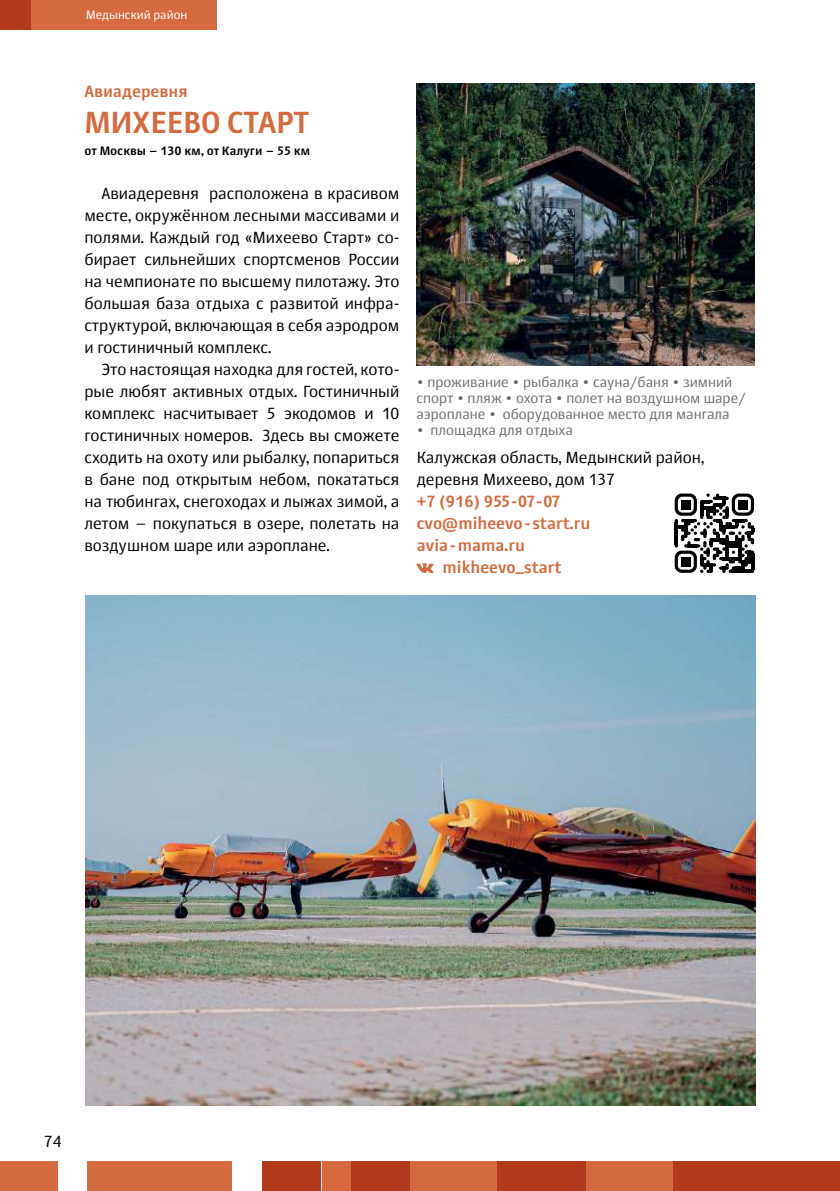
<style>
.page{position:relative;width:840px;height:1191px;background:#fff}
.page>*{position:absolute;margin:0;border:0;box-sizing:border-box;transform-origin:0 0}
.t1{font:700 30px "Story";letter-spacing:-.01em;color:#d46a3d}
.t2{font:16px/22px "Story";color:#000;text-align:justify}
.t3{font:700 16px "Story";color:#d46a3d}
.t4{font:700 16px "Story";letter-spacing:-.035em;color:#d46a3d}
.t5{font:14px/16px "Story";color:#6d6e70}
.t6{font:700 12px "Story";color:#000}
.t7{font:12px "Story";color:#fff}
</style>
<div class="page">
<div style="left:30px;top:0;width:187px;height:30px;background:#d46a3d"></div>
<div style="left:0;top:0;width:30px;height:30px;background:#b2391b"></div>
<img style="left:416px;top:84px;width:337px;height:282px">
<div style="left:380px;top:1161px;width:30px;height:30px;background:#b2391b"></div>
<div style="left:350px;top:1161px;width:30px;height:30px;background:#b2391b"></div>
<div style="left:497px;top:1161px;width:29px;height:30px;background:#b2391b"></div>
<div style="left:526px;top:1161px;width:30px;height:30px;background:#b2391b"></div>
<div style="left:556px;top:1161px;width:30px;height:30px;background:#b2391b"></div>
<div style="left:262px;top:1161px;width:29px;height:30px;background:#b2391b"></div>
<div style="left:291px;top:1161px;width:30px;height:30px;background:#b2391b"></div>
<div style="left:672px;top:1161px;width:30px;height:30px;background:#b2391b"></div>
<div style="left:702px;top:1161px;width:30px;height:30px;background:#b2391b"></div>
<div style="left:732px;top:1161px;width:29px;height:30px;background:#b2391b"></div>
<div style="left:761px;top:1161px;width:30px;height:30px;background:#b2391b"></div>
<div style="left:791px;top:1161px;width:30px;height:30px;background:#b2391b"></div>
<div style="left:821px;top:1161px;width:18px;height:30px;background:#b2391b"></div>
<div style="left:586px;top:1161px;width:28px;height:30px;background:#d46a3d"></div>
<div style="left:643px;top:1161px;width:29px;height:30px;background:#d46a3d"></div>
<div style="left:614px;top:1161px;width:29px;height:30px;background:#d46a3d"></div>
<div style="left:145px;top:1161px;width:29px;height:30px;background:#d46a3d"></div>
<div style="left:203px;top:1161px;width:29px;height:30px;background:#d46a3d"></div>
<div style="left:174px;top:1161px;width:29px;height:30px;background:#d46a3d"></div>
<div style="left:116px;top:1161px;width:29px;height:30px;background:#d46a3d"></div>
<div style="left:87px;top:1161px;width:29px;height:30px;background:#d46a3d"></div>
<hr style="left:0;top:1161px;width:1px;height:30px;background:#d46a3d">
<div style="left:29px;top:1161px;width:29px;height:30px;background:#d46a3d"></div>
<div style="left:1px;top:1161px;width:28px;height:30px;background:#d46a3d"></div>
<div style="left:410px;top:1161px;width:29px;height:30px;background:#d46a3d"></div>
<div style="left:467px;top:1161px;width:29px;height:30px;background:#d46a3d"></div>
<div style="left:439px;top:1161px;width:28px;height:30px;background:#d46a3d"></div>
<div style="left:321px;top:1161px;width:29px;height:30px;background:#d46a3d"></div>
<img style="left:86px;top:595px;width:669px;height:511px">
<svg style="left:416px;top:563px;width:17px;height:10px"></svg>
<svg style="left:674px;top:493px;width:79px;height:80px"></svg>
<div style="left:680px;top:500px;width:10px;height:9px;background:#000"></div>
<div style="left:737px;top:500px;width:10px;height:9px;background:#000"></div>
<div style="left:680px;top:557px;width:10px;height:9px;background:#000"></div>
<p class="t7" style="left:86px;top:7px;width:103px">Медынский район</p>
<p class="t3" style="left:84px;top:83px;width:105px">Авиадеревня</p>
<h1 class="t1" style="left:84px;top:106px;width:226px">МИХЕЕВО СТАРТ</h1>
<p class="t6" style="left:84px;top:144px;width:227px">от Москвы – 130 км, от Калуги – 55 км</p>
<p class="t2" style="left:84px;top:182px;width:316px;text-indent:17px">Авиадеревня расположена в красивом месте, окружённом лесными массивами и полями. Каждый год «Михеево Старт» со&shy;бирает сильнейших спортсменов России на чемпионате по высшему пилотажу. Это большая база отдыха с развитой инфра&shy;структурой, включающая в себя аэродром и гостиничный комплекс.</p>
<p class="t2" style="left:84px;top:358px;width:316px;text-indent:17px">Это настоящая находка для гостей, кото&shy;рые любят активных отдых. Гостиничный комплекс насчитывает 5 экодомов и 10 гостиничных номеров. Здесь вы сможете сходить на охоту или рыбалку, попариться в бане под открытым небом, покататься на тюбингах, снегоходах и лыжах зимой, а летом – покупаться в озере, полетать на воздушном шаре или аэроплане.</p>
<p class="t5" style="left:416px;top:374px;width:331px">• проживание • рыбалка • сауна/баня • зимний спорт • пляж • охота • полет на воздушном шаре/ аэроплане • оборудованное место для мангала</p>
<p class="t5" style="left:416px;top:422px;width:158px">• площадка для отдыха</p>
<p class="t2" style="left:416px;top:446px;width:289px">Калужская область, Медынский район, деревня Михеево, дом 137</p>
<p class="t4" style="left:416px;top:492px;width:145px">+7 (916) 955-07-07</p>
<p class="t3" style="left:416px;top:514px;width:175px">cvo@miheevo-start.ru</p>
<p class="t3" style="left:416px;top:536px;width:110px">avia-mama.ru</p>
<p class="t3" style="left:442px;top:558px;width:121px">mikheevo_start</p>
<p class="t2" style="left:44px;top:1129px;width:19px">74</p>
</div>
